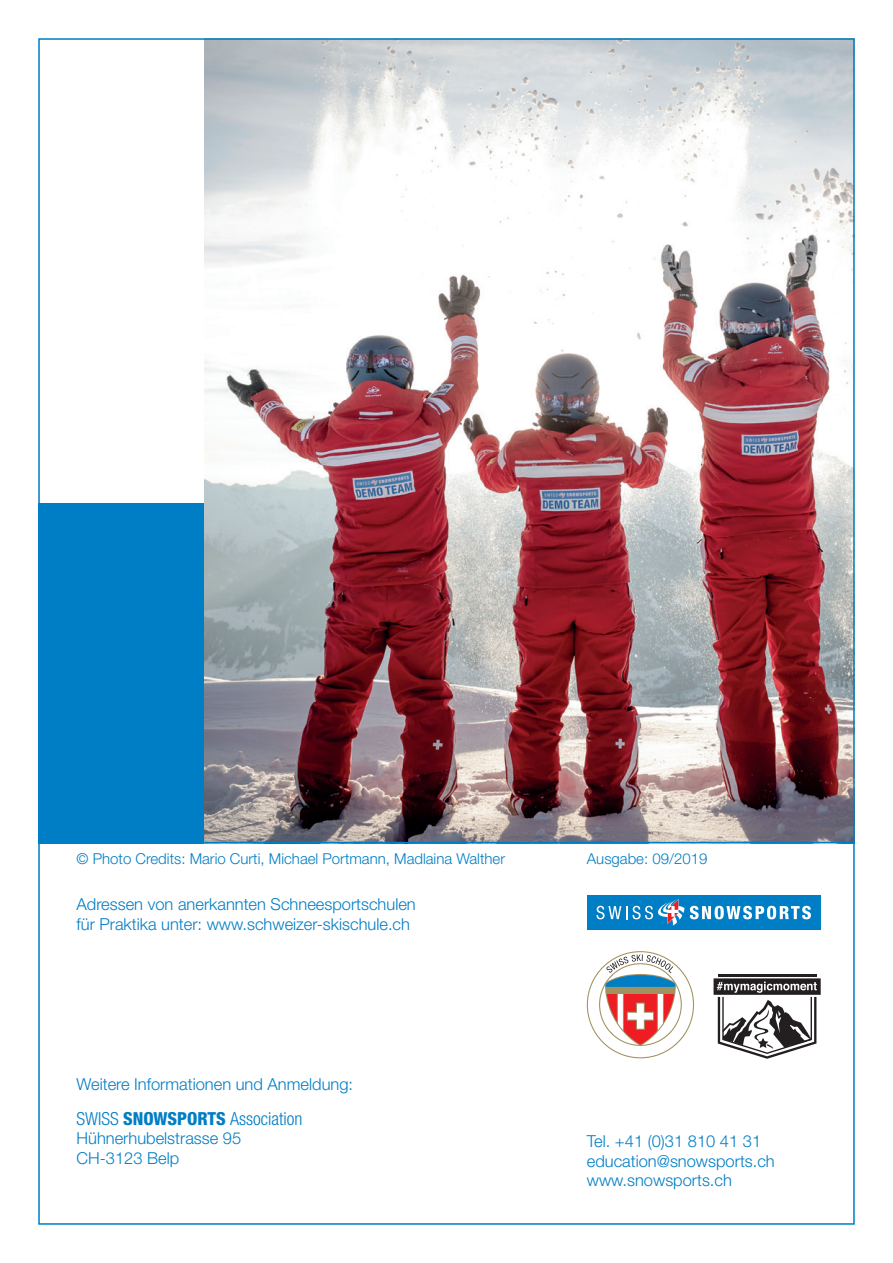
<style>
.page{position:relative;width:893px;height:1263px;background:#fff}
.page>*{position:absolute;margin:0;border:0;box-sizing:border-box;transform-origin:0 0}
.t1{font:300 condensed 18px "Helvetica Neue";color:#007ec5}
.t2{font:300 16.5px/19.8px "Helvetica Neue";color:#007ec5}
.t3{font:300 15px "Helvetica Neue";color:#007ec5}
.s1{font-weight:800}
</style>
<div class="page">
<img style="left:204px;top:41px;width:648px;height:801px">
<div style="left:38px;top:503px;width:166px;height:340px;background:#007ec5"></div>
<hr style="left:38px;top:842px;width:817px;height:1px;background:#007ec5">
<div style="left:587px;top:895px;width:234px;height:35px;background:#007ec5"></div>
<svg style="left:690px;top:906px;width:121px;height:13px"></svg>
<svg style="left:596px;top:899px;width:88px;height:27px"></svg>
<svg style="left:587px;top:951px;width:107px;height:107px"></svg>
<div style="left:588px;top:952px;width:105px;height:105px;background:#fff;border-radius:50%"></div>
<svg style="left:599px;top:954px;width:83px;height:92px"></svg>
<svg style="left:714px;top:974px;width:107px;height:85px"></svg>
<p class="t3" style="left:77px;top:849px;width:430px">© Photo Credits: Mario Curti, Michael Portmann, Madlaina Walther</p>
<p class="t2" style="left:77px;top:894px;width:341px">Adressen von anerkannten Schneesportschulen für Praktika unter: www.schweizer-skischule.ch</p>
<p class="t2" style="left:77px;top:1074px;width:278px">Weitere Informationen und Anmeldung:</p>
<p class="t3" style="left:587px;top:849px;width:122px">Ausgabe: 09/2019</p>
<p class="t1" style="left:77px;top:1108px;width:227px">SWISS <span class="s1">SNOWSPORTS</span> Association</p>
<p class="t2" style="left:77px;top:1128px;width:166px">Hühnerhubelstrasse 95<br>CH-3123 Belp</p>
<p class="t2" style="left:587px;top:1131px;width:190px">Tel. +41 (0)31 810 41 31 education@snowsports.ch www.snowsports.ch</p>
</div>
